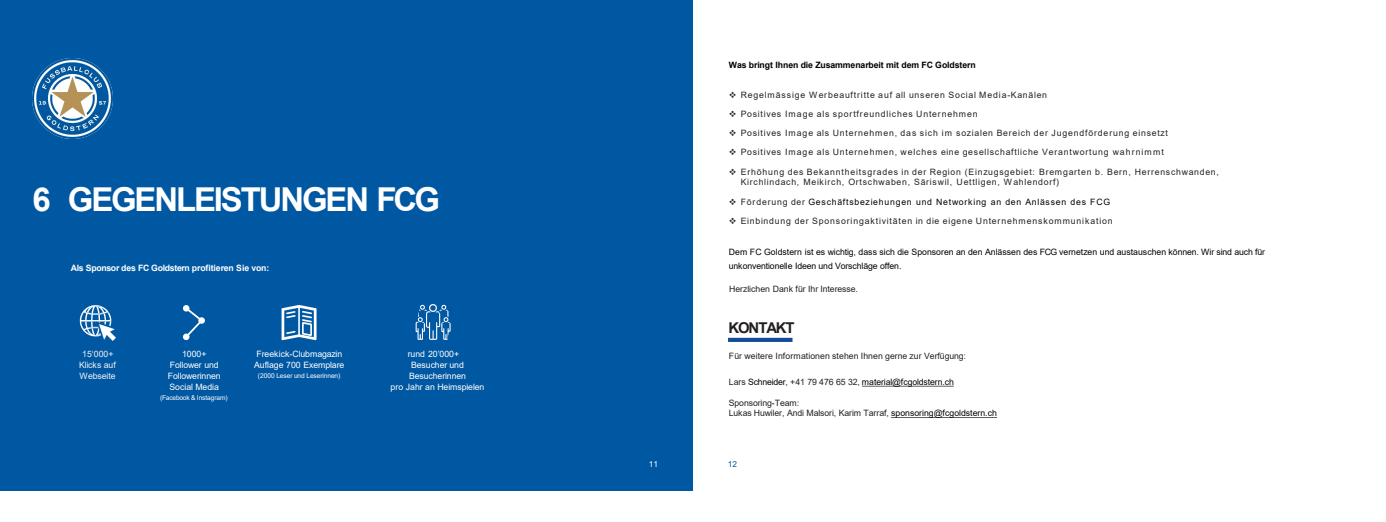
<style>
.page{position:relative;width:1386px;height:522px;background:#fff}
.page>*{position:absolute;margin:0;border:0;box-sizing:border-box;transform-origin:0 0}
.t1{font:700 32.9px "Arial";letter-spacing:-.065em;color:#fff}
.t2{font:700 14.88px "Arial";letter-spacing:-.07em;color:#231f20}
.t3{font:8.75px/10.5px "Arial";letter-spacing:.085em;color:#231f20}
.t4{font:8.75px/14px "Arial";color:#000}
.t5{font:8.75px/10.8px "Arial";letter-spacing:-.01em;color:#fff;text-align:center}
.t6{font:8.75px/10.5px "Arial";letter-spacing:-.01em;color:#231f20}
.t7{font:8.75px "Arial";letter-spacing:.085em;color:#000}
.t8{font:8.75px "Arial";letter-spacing:.01em;color:#231f20}
.t9{font:700 8.75px "Arial";letter-spacing:-.01em;color:#000}
.t10{font:700 8.75px "Arial";letter-spacing:-.025em;color:#fff}
.t11{font:8.75px "Arial";color:#231f20}
.t12{font:8.75px/10.8px "Arial";letter-spacing:-.005em;color:#f2f2f2;text-align:center}
.t13{font:8.31px "Arial";color:#fff}
.t14{font:8.31px "Arial";color:#0058a3}
.t15{font:6.65px "Arial";letter-spacing:-.015em;color:#fff}
.s1{color:#231f20}
.s2{color:#000}
</style>
<div class="page">
<div style="left:0;top:0;width:693px;height:490px;background:#0058a3"></div>
<svg style="left:80px;top:305px;width:31px;height:31px"></svg>
<img style="left:99px;top:324px;width:16px;height:16px">
<svg style="left:183px;top:305px;width:22px;height:35px"></svg>
<svg style="left:281px;top:305px;width:35px;height:35px"></svg>
<img style="left:302px;top:311px;width:10px;height:24px">
<svg style="left:415px;top:304px;width:35px;height:35px"></svg>
<img style="left:33px;top:58px;width:79px;height:80px">
<svg style="left:862px;top:385px;width:91px;height:1px"></svg>
<svg style="left:891px;top:417px;width:105px;height:1px"></svg>
<svg style="left:728px;top:337px;width:64px;height:4px"></svg>
<p class="t1" style="left:33px;top:176px;width:409px">6 GEGENLEISTUNGEN FCG</p>
<p class="t10" style="left:71px;top:261px;width:200px">Als Sponsor des FC Goldstern profitieren Sie von:</p>
<p class="t12" style="left:79px;top:348px;width:38px">15‘000+<br>Klicks auf<br>Webseite</p>
<p class="t5" style="left:168px;top:348px;width:54px">1000+<br>Follower und<br>Followerinnen<br>Social Media</p>
<p class="t15" style="left:160px;top:392px;width:69px">(Facebook &amp; Instagram)</p>
<p class="t5" style="left:254px;top:348px;width:92px;text-align:left">Freekick-Clubmagazin<br>Auflage 700 Exemplare</p>
<p class="t15" style="left:258px;top:371px;width:84px">(2000 Leser und Leserinnen)</p>
<p class="t5" style="left:407px;top:348px;width:53px">rund 20’000+</p>
<p class="t5" style="left:411px;top:359px;width:54px">Besucher und</p>
<p class="t5" style="left:409px;top:370px;width:58px">Besucherinnen</p>
<p class="t5" style="left:390px;top:380px;width:95px">pro Jahr an Heimspielen</p>
<p class="t9" style="left:728px;top:59px;width:248px">Was bringt Ihnen die Zusammenarbeit mit dem FC Goldstern</p>
<p class="t3" style="left:728px;top:89px;width:320px">❖ Regelmässige Werbeauftritte auf all unseren Social Media-Kanälen</p>
<p class="t3" style="left:728px;top:108px;width:250px">❖ Positives Image als sportfreundliches Unternehmen</p>
<p class="t3" style="left:728px;top:128px;width:440px">❖ Positives Image als Unternehmen, das sich im sozialen Bereich der Jugendförderung einsetzt</p>
<p class="t3" style="left:728px;top:147px;width:436px">❖ Positives Image als Unternehmen, welches eine gesellschaftliche Verantwortung wahrnimmt</p>
<p class="t3" style="left:740px;top:166px;width:479px;text-indent:-12px">❖ Erhöhung des Bekanntheitsgrades in der Region (Einzugsgebiet: Bremgarten b. Bern, Herrenschwanden,<br>Kirchlindach, Meikirch, Ortschwaben, Säriswil, Uettligen, Wahlendorf)</p>
<p class="t7" style="left:728px;top:195px;width:383px"><span class="s1">❖ Förderung der</span> Geschäftsbeziehungen und Networking an den Anlässen des FCG</p>
<p class="t3" style="left:728px;top:215px;width:385px">❖ Einbindung der Sponsoringaktivitäten in die eigene Unternehmenskommunikation</p>
<p class="t4" style="left:728px;top:244px;width:537px">Dem FC Goldstern ist es wichtig, dass sich die Sponsoren an den Anlässen des FCG vernetzen und austauschen können. Wir sind auch für unkonventionelle Ideen und Vorschläge offen.</p>
<p class="t11" style="left:729px;top:282px;width:130px">Herzlichen Dank für Ihr Interesse.</p>
<p class="t2" style="left:728px;top:317px;width:68px">KONTAKT</p>
<p class="t8" style="left:728px;top:349px;width:238px">Für weitere Informationen stehen Ihnen gerne zur Verfügung:</p>
<p class="t4" style="left:728px;top:374px;width:227px"><span class="s1">Lars</span> Schneider<span class="s1">, +41 79 476 65 32,</span> material@fcgoldstern.ch</p>
<p class="t6" style="left:728px;top:397px;width:269px">Sponsoring-Team:<br>Lukas Huwiler, Andi Malsori, Karim Tarraf, <span class="s2">sponsoring@fcgoldstern.ch</span></p>
<p class="t13" style="left:649px;top:457px;width:11px">11</p>
<p class="t14" style="left:728px;top:457px;width:11px">12</p>
</div>
